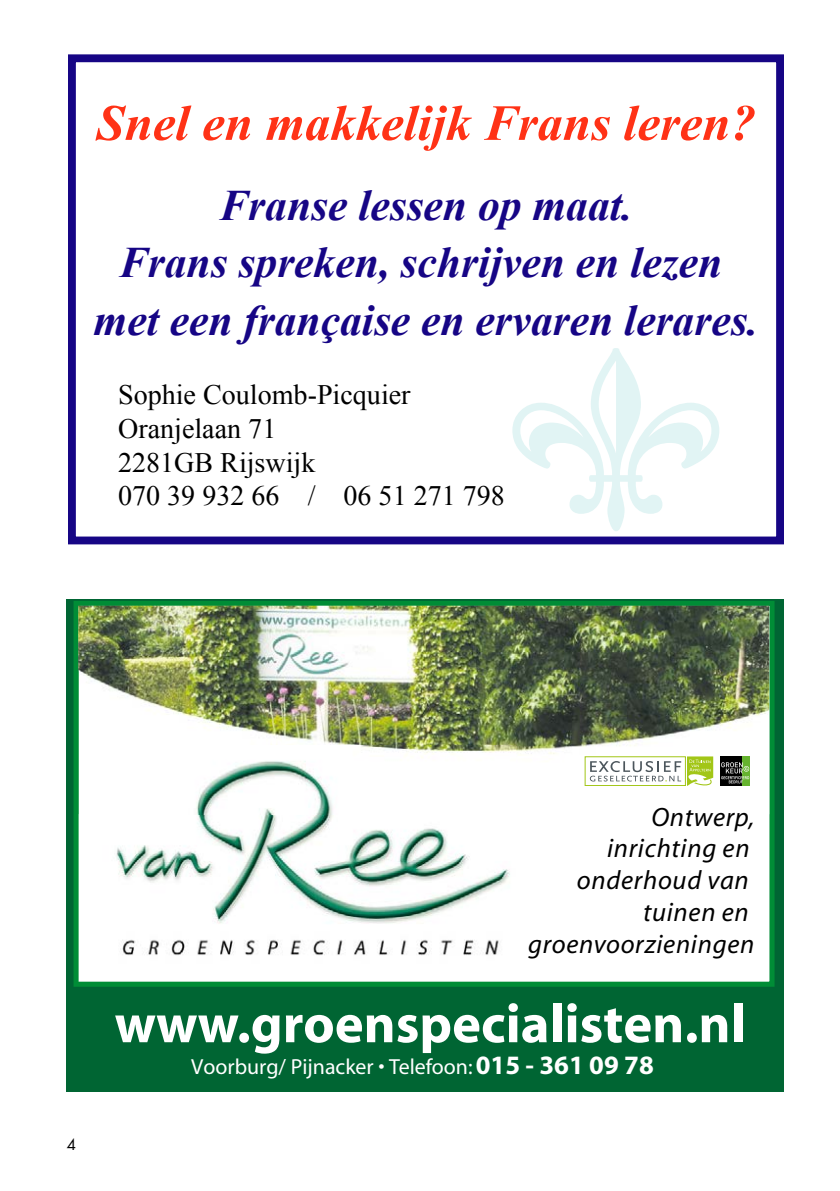
<style>
.page{position:relative;width:840px;height:1191px;background:#fff}
.page>*{position:absolute;margin:0;border:0;box-sizing:border-box;transform-origin:0 0}
.t1{font:700 54.6px "Myriad";color:#fff}
.t2{font:italic 700 50.6px "Times New Roman";color:#ff3216}
.t3{font:italic 700 43.4px/57.4px "Times New Roman";color:#160585;text-align:center}
.t4{font:28px/33.6px "Times New Roman";color:#000}
.t5{font:italic 26.6px/32px "Myriad";letter-spacing:.025em;color:#000;text-align:right}
.t6{font:21.8px "Myriad";color:#fff}
.t7{font:15px "Futura Std";color:#000}
.s1{font-weight:700;font-size:26.6px}
</style>
<div class="page">
<div style="left:68px;top:54px;width:715px;height:490px;border:8px solid #160585"></div>
<div style="left:66px;top:599px;width:716px;height:492px;background:#006533"></div>
<svg style="left:73px;top:601px;width:701px;height:385px"></svg>
<img style="left:87px;top:814px;width:428px;height:156px">
<img style="left:78px;top:605px;width:690px;height:209px">
<div style="left:720px;top:756px;width:29px;height:30px;background:#000"></div>
<div style="left:742px;top:756px;width:7px;height:30px;background:#65b32e"></div>
<svg style="left:721px;top:762px;width:27px;height:21px"></svg>
<svg style="left:686px;top:756px;width:26px;height:30px"></svg>
<div style="left:584px;top:756px;width:101px;height:29px;background:#fff"></div>
<div style="left:584px;top:756px;width:101px;height:30px;border:1px solid #a2c617"></div>
<svg style="left:589px;top:761px;width:91px;height:20px"></svg>
<p class="t2" style="left:96px;top:88px;width:660px">Snel en makkelijk Frans leren?</p>
<p class="t3" style="left:93px;top:175px;width:666px">Franse lessen op maat.<br>Frans spreken, schrijven en lezen met een française en ervaren lerares.</p>
<p class="t4" style="left:118px;top:378px;width:388px">Sophie Coulomb-Picquier<br>Oranjelaan 71<br>2281GB Rijswijk<br>070 39 932 66 / 06 51 271 798</p>
<p class="t7" style="left:67px;top:1135px;width:11px">4</p>
<p class="t5" style="left:528px;top:802px;width:227px">Ontwerp,<br>inrichting en onderhoud van tuinen en groenvoorzieningen</p>
<p class="t1" style="left:114px;top:995px;width:632px">www.groenspecialisten.nl</p>
<p class="t6" style="left:191px;top:1056px;width:464px">Voorburg/ Pijnacker • Telefoon:<span class="s1">015 - 361 09 78</span></p>
</div>
